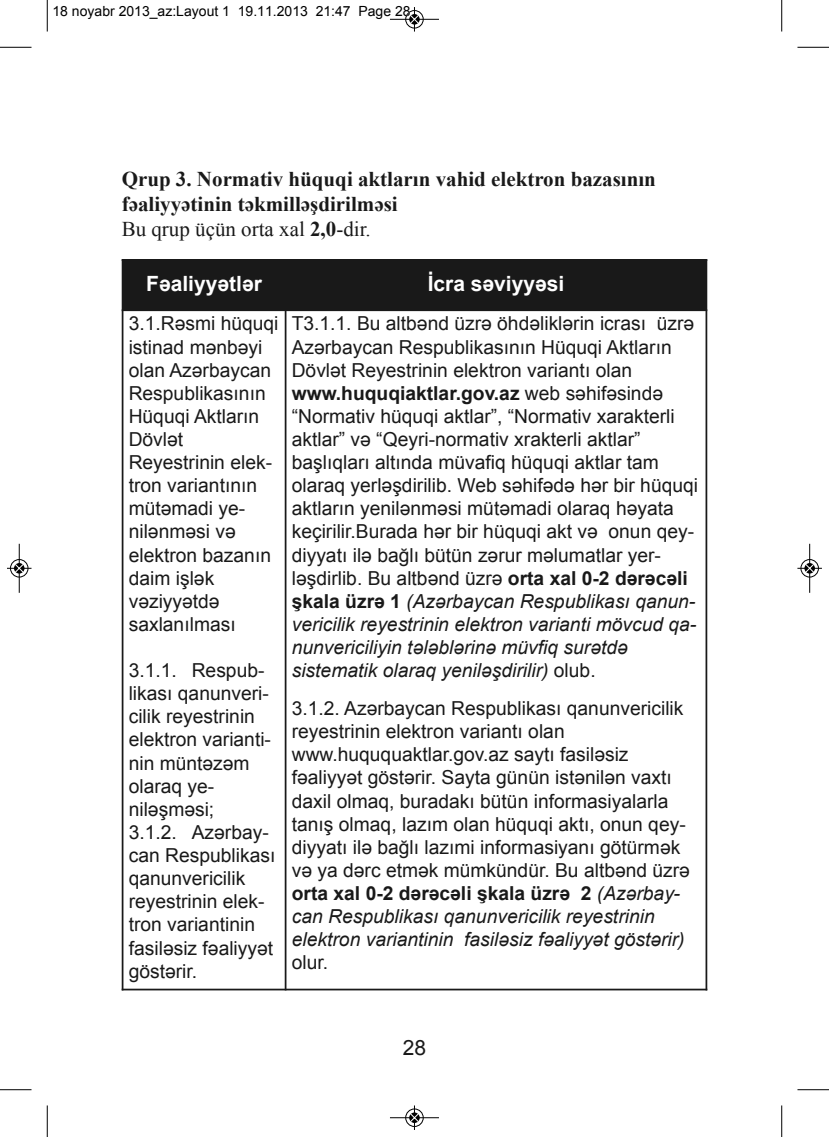
<style>
.page{position:relative;width:829px;height:1137px;background:#fff}
.page>*{position:absolute;margin:0;border:0;box-sizing:border-box;transform-origin:0 0}
.t1{font:700 21px/25.4px "Times New Roman";color:#191919}
.t2{font:700 21px "Arial";color:#fff}
.t3{font:21px "Arial";color:#191919}
.t4{font:19.25px/23.1px "Arial";color:#191919}
.t5{font:14px "Arial";color:#000}
.s1{font-weight:400}
.s2{font-weight:700}
.s3{font-style:italic}
</style>
<div class="page">
<div style="left:122px;top:259px;width:163px;height:51px;background:#191919"></div>
<div style="left:285px;top:259px;width:422px;height:51px;background:#191919"></div>
<hr style="left:122px;top:259px;width:1px;height:731px;background:#191919">
<hr style="left:285px;top:259px;width:1px;height:731px;background:#191919">
<hr style="left:705px;top:259px;width:2px;height:731px;background:#191919">
<hr style="left:122px;top:309px;width:585px;height:2px;background:#191919">
<hr style="left:122px;top:988px;width:585px;height:2px;background:#191919">
<hr style="left:47px;top:0;width:1px;height:32px;background:#000">
<hr style="left:0;top:47px;width:32px;height:1px;background:#000">
<hr style="left:781px;top:0;width:1px;height:32px;background:#000">
<hr style="left:797px;top:47px;width:32px;height:1px;background:#000">
<hr style="left:47px;top:1105px;width:1px;height:31px;background:#000">
<hr style="left:0;top:1089px;width:32px;height:1px;background:#000">
<hr style="left:781px;top:1105px;width:1px;height:31px;background:#000">
<hr style="left:797px;top:1089px;width:32px;height:1px;background:#000">
<div style="left:405px;top:10px;width:19px;height:19px;border:1px solid #fff;border-radius:50%"></div>
<hr style="left:390px;top:19px;width:49px;height:1px;background:#000">
<div style="left:405px;top:10px;width:18px;height:18px;border:1px solid #000;border-radius:50%"></div>
<svg style="left:410px;top:7px;width:9px;height:25px"></svg>
<div style="left:405px;top:1108px;width:19px;height:18px;border:1px solid #fff;border-radius:50%"></div>
<hr style="left:390px;top:1117px;width:49px;height:1px;background:#000">
<div style="left:405px;top:1108px;width:18px;height:18px;border:1px solid #000;border-radius:50%"></div>
<svg style="left:410px;top:1105px;width:9px;height:24px"></svg>
<div style="left:10px;top:559px;width:19px;height:18px;border:1px solid #fff;border-radius:50%"></div>
<hr style="left:19px;top:543px;width:1px;height:49px;background:#000">
<div style="left:10px;top:559px;width:18px;height:18px;border:1px solid #000;border-radius:50%"></div>
<div style="left:14px;top:563px;width:10px;height:10px;background:#000;border-radius:50%"></div>
<svg style="left:7px;top:563px;width:25px;height:9px"></svg>
<div style="left:800px;top:559px;width:19px;height:18px;border:1px solid #fff;border-radius:50%"></div>
<hr style="left:809px;top:543px;width:1px;height:49px;background:#000">
<div style="left:800px;top:559px;width:18px;height:18px;border:1px solid #000;border-radius:50%"></div>
<div style="left:804px;top:563px;width:11px;height:10px;background:#000;border-radius:50%"></div>
<svg style="left:797px;top:563px;width:25px;height:9px"></svg>
<p class="t5" style="left:52px;top:3px;width:360px">18 noyabr 2013_az:Layout 1 19.11.2013 21:47 Page 28</p>
<p class="t1" style="left:122px;top:166px;width:536px">Qrup 3. Normativ hüquqi aktların vahid elektron bazasının fəaliyyətinin təkmilləşdirilməsi<br><span class="s1">Bu qrup üçün orta xal</span> 2,0<span class="s1">-dir.</span></p>
<p class="t2" style="left:146px;top:271px;width:117px">Fəaliyyətlər</p>
<p class="t2" style="left:428px;top:271px;width:138px">İcra səviyyəsi</p>
<p class="t4" style="left:129px;top:312px;width:151px">3.1.Rəsmi hüquqi istinad mənbəyi olan Azərbaycan<br>Respublikasının<br>Hüquqi Aktların<br>Dövlət<br>Reyestrinin elek&shy;tron variantının mütəmadi ye&shy;nilənməsi və elektron bazanın daim işlək vəziyyətdə saxlanılması</p>
<p class="t4" style="left:129px;top:658px;width:148px">3.1.1. Respub&shy;likası qanunveri&shy;cilik reyestrinin elektron varianti&shy;nin müntəzəm olaraq ye&shy;niləşməsi;<br>3.1.2. Azərbay&shy;can Respublikası qanunvericilik reyestrinin elek&shy;tron variantinin fasiləsiz fəaliyyət göstərir.</p>
<p class="t4" style="left:292px;top:312px;width:408px">T3.1.1. Bu altbənd üzrə öhdəliklərin icrası üzrə Azərbaycan Respublikasının Hüquqi Aktların Dövlət Reyestrinin elektron variantı olan <span class="s2">www.huquqiaktlar.gov.az</span> web səhifəsində “Normativ hüquqi aktlar”, “Normativ xarakterli aktlar” və “Qeyri-normativ xrakterli aktlar” başlıqları altında müvafiq hüquqi aktlar tam olaraq yerləşdirilib. Web səhifədə hər bir hüquqi aktların yenilənməsi mütəmadi olaraq həyata keçirilir.Burada hər bir hüquqi akt və onun qey&shy;diyyatı ilə bağlı bütün zərur məlumatlar yer&shy;ləşdirlib. Bu altbənd üzrə <span class="s2">orta xal 0-2 dərəcəli şkala üzrə 1</span> <span class="s3">(Azərbaycan Respublikası qanun&shy;vericilik reyestrinin elektron varianti mövcud qa&shy;nunvericiliyin tələblərinə müvfiq surətdə sistematik olaraq yeniləşdirilir)</span> olub.</p>
<p class="t4" style="left:292px;top:696px;width:400px">3.1.2. Azərbaycan Respublikası qanunvericilik reyestrinin elektron variantı olan www.huququaktlar.gov.az saytı fasiləsiz fəaliyyət göstərir. Sayta günün istənilən vaxtı daxil olmaq, buradakı bütün informasiyalarla tanış olmaq, lazım olan hüquqi aktı, onun qey&shy;diyyatı ilə bağlı lazımi informasiyanı götürmək və ya dərc etmək mümkündür. Bu altbənd üzrə <span class="s2">orta xal 0-2 dərəcəli şkala üzrə 2</span> <span class="s3">(Azərbay&shy;can Respublikası qanunvericilik reyestrinin elektron variantinin fasiləsiz fəaliyyət göstərir)</span></p>
<p class="t4" style="left:292px;top:951px;width:38px">olur.</p>
<p class="t3" style="left:403px;top:1036px;width:25px">28</p>
</div>
